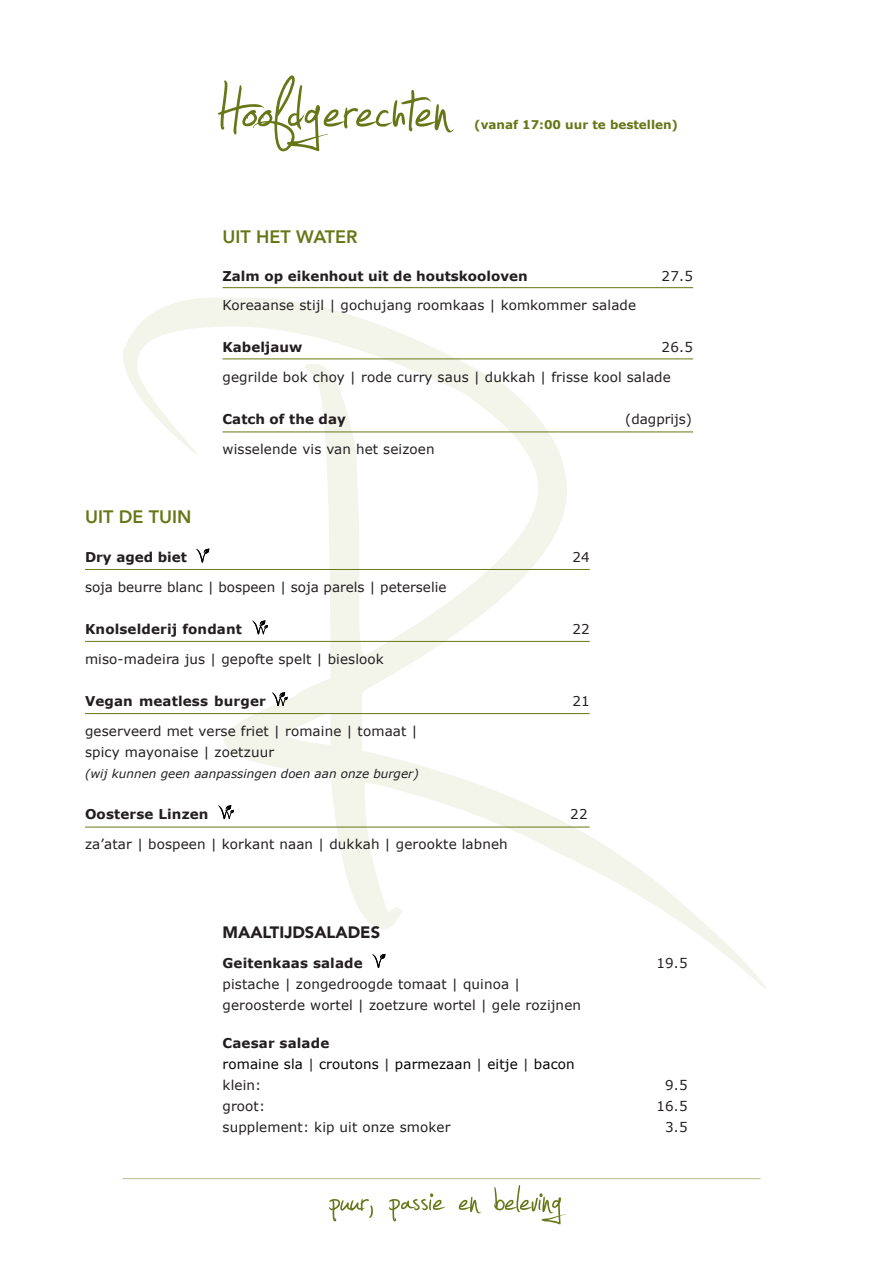
<style>
.page{position:relative;width:893px;height:1263px;background:#fff}
.page>*{position:absolute;margin:0;border:0;box-sizing:border-box;transform-origin:0 0}
.t1{font:135px "Jellyka Estryas Handwriting";color:#677717}
.t2{font:79.2px "Jellyka Estryas Handwriting";color:#677717}
.t3{font:800 18px "Avenir";color:#677717}
.t4{font:900 16.5px "Avenir";color:#231f20}
.t5{font:13.5px/21px "Verdana";letter-spacing:.01em;color:#231f20}
.t6{font:700 13.5px "Verdana";letter-spacing:.01em;color:#231f20}
.t7{font:13.5px/21px "Verdana";letter-spacing:.01em;color:#000}
.t8{font:italic 12px "Verdana";color:#231f20}
.t9{font:700 12px "Verdana";color:#677717}
.s1{font-weight:700;color:#231f20}
.s2{color:#231f20}
</style>
<div class="page">
<svg style="left:123px;top:298px;width:643px;height:692px"></svg>
<hr style="left:123px;top:1178px;width:637px;height:1px;background:#bdc497">
<svg style="left:196px;top:548px;width:13px;height:14px"></svg>
<svg style="left:252px;top:620px;width:16px;height:14px"></svg>
<svg style="left:272px;top:692px;width:16px;height:14px"></svg>
<svg style="left:218px;top:805px;width:16px;height:14px"></svg>
<hr style="left:223px;top:287px;width:470px;height:1px;background:#677717">
<hr style="left:223px;top:358px;width:470px;height:1px;background:#677717">
<hr style="left:223px;top:432px;width:470px;height:1px;background:#677717">
<hr style="left:85px;top:569px;width:505px;height:1px;background:#677717">
<hr style="left:85px;top:713px;width:505px;height:1px;background:#677717">
<hr style="left:85px;top:641px;width:505px;height:1px;background:#677717">
<hr style="left:85px;top:827px;width:505px;height:1px;background:#677717">
<svg style="left:372px;top:954px;width:13px;height:14px"></svg>
<h1 class="t1" style="left:215px;top:53px;width:235px">Hoofdgerechten</h1>
<p class="t9" style="left:474px;top:117px;width:205px">(vanaf 17:00 uur te bestellen)</p>
<h3 class="t3" style="left:223px;top:222px;width:136px">UIT HET WATER</h3>
<h3 class="t3" style="left:85px;top:502px;width:108px">UIT DE TUIN</h3>
<p class="t6" style="left:223px;top:267px;width:307px">Zalm op eikenhout uit de houtskooloven</p>
<p class="t5" style="left:661px;top:265px;width:33px">27.5</p>
<p class="t5" style="left:223px;top:295px;width:415px">Koreaanse stijl | gochujang roomkaas | komkommer salade</p>
<p class="t6" style="left:223px;top:339px;width:81px">Kabeljauw</p>
<p class="t5" style="left:223px;top:333px;width:472px;line-height:29.5px;text-indent:439px">26.5 gegrilde bok choy | rode curry saus | dukkah | frisse kool salade</p>
<p class="t6" style="left:223px;top:410px;width:125px">Catch of the day</p>
<p class="t5" style="left:625px;top:409px;width:68px">(dagprijs)</p>
<p class="t5" style="left:223px;top:438px;width:214px">wisselende vis van het seizoen</p>
<p class="t6" style="left:85px;top:549px;width:103px">Dry aged biet</p>
<p class="t5" style="left:572px;top:547px;width:19px">24</p>
<p class="t5" style="left:85px;top:577px;width:363px">soja beurre blanc | bospeen | soja parels | peterselie</p>
<p class="t6" style="left:85px;top:620px;width:158px">Knolselderij fondant</p>
<p class="t5" style="left:572px;top:619px;width:19px">22</p>
<p class="t5" style="left:85px;top:648px;width:300px">miso-madeira jus | gepofte spelt | bieslook</p>
<p class="t6" style="left:85px;top:692px;width:182px">Vegan meatless burger</p>
<p class="t5" style="left:572px;top:691px;width:19px">21</p>
<p class="t5" style="left:85px;top:720px;width:334px">geserveerd met verse friet | romaine | tomaat | spicy mayonaise | zoetzuur</p>
<p class="t8" style="left:85px;top:765px;width:335px">(wij kunnen geen aanpassingen doen aan onze burger)</p>
<p class="t6" style="left:85px;top:805px;width:125px">Oosterse Linzen</p>
<p class="t5" style="left:570px;top:804px;width:19px">22</p>
<p class="t5" style="left:85px;top:833px;width:424px">za’atar | bospeen | korkant naan | dukkah | gerookte labneh</p>
<p class="t4" style="left:223px;top:918px;width:159px">MAALTIJDSALADES</p>
<p class="t6" style="left:223px;top:954px;width:142px">Geitenkaas salade</p>
<p class="t5" style="left:656px;top:952px;width:33px">19.5</p>
<p class="t5" style="left:223px;top:973px;width:360px">pistache | zongedroogde tomaat | quinoa | geroosterde wortel | zoetzure wortel | gele rozijnen</p>
<p class="t7" style="left:223px;top:1032px;width:354px"><span class="s1">Caesar salade<br></span>romaine sla <span class="s2">|</span> croutons <span class="s2">|</span> parmezaan <span class="s2">|</span> eitje <span class="s2">|</span> bacon <span class="s2">klein:</span></p>
<p class="t5" style="left:665px;top:1074px;width:24px">9.5</p>
<p class="t5" style="left:223px;top:1096px;width:44px">groot:</p>
<p class="t5" style="left:656px;top:1096px;width:33px">16.5</p>
<p class="t5" style="left:223px;top:1117px;width:229px">supplement: kip uit onze smoker</p>
<p class="t5" style="left:665px;top:1117px;width:24px">3.5</p>
<h2 class="t2" style="left:330px;top:1166px;width:235px">puur, passie en beleving</h2>
</div>
